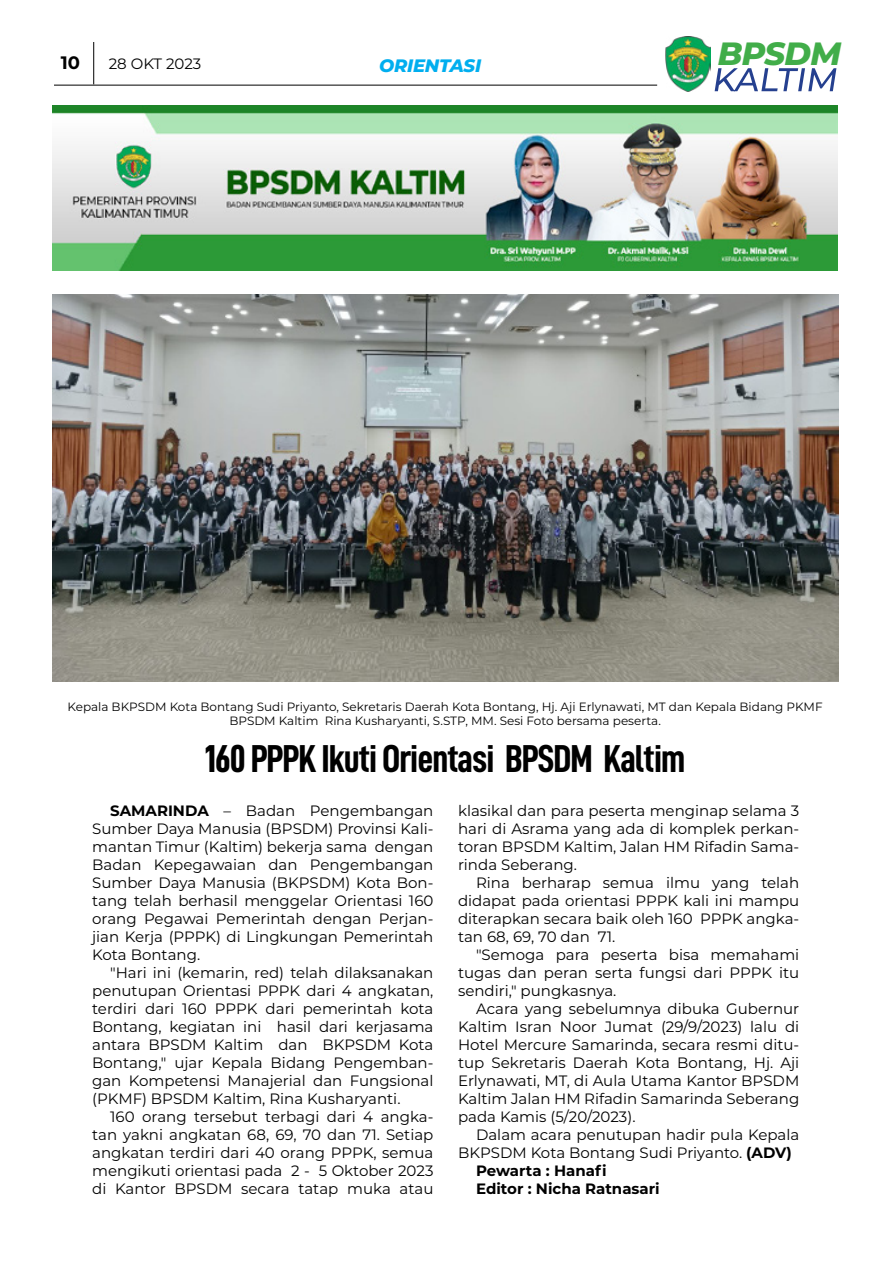
<style>
.page{position:relative;width:893px;height:1263px;background:#fff}
.page>*{position:absolute;margin:0;border:0;box-sizing:border-box;transform-origin:0 0}
.t1{font:39px "D DIN Condensed Bold";letter-spacing:-.025em;color:#000}
.t2{font:italic 800 32.1px "Montserrat";letter-spacing:-.025em;color:#41ad49}
.t3{font:italic 800 18px "Montserrat";letter-spacing:-.015em;color:#00aeef}
.t4{font:700 18px "Montserrat";color:#000}
.t5{font:15px/18px "Montserrat";color:#000;text-align:justify}
.t6{font:700 15px "Montserrat";color:#000}
.t7{font:12px/14.4px "Montserrat";color:#000;text-align:center}
.s1{font-weight:700}
</style>
<div class="page">
<hr style="left:54px;top:85px;width:603px;height:1px;background:#000">
<hr style="left:93px;top:42px;width:1px;height:42px;background:#000">
<img style="left:666px;top:36px;width:45px;height:55px">
<img style="left:52px;top:106px;width:785px;height:165px">
<svg style="left:715px;top:68px;width:121px;height:23px"></svg>
<img style="left:53px;top:295px;width:785px;height:386px">
<p class="t4" style="left:61px;top:50px;width:21px">10</p>
<p class="t5" style="left:109px;top:54px;width:94px">28 OKT 2023</p>
<p class="t3" style="left:379px;top:53px;width:103px">ORIENTASI</p>
<h2 class="t2" style="left:718px;top:30px;width:125px">BPSDM</h2>
<p class="t7" style="left:68px;top:699px;width:757px">Kepala BKPSDM Kota Bontang Sudi Priyanto, Sekretaris Daerah Kota Bontang, Hj. Aji Erlynawati, MT dan Kepala Bidang PKMF<br>BPSDM Kaltim Rina Kusharyanti, S.STP, MM. Sesi Foto bersama peserta.</p>
<h1 class="t1" style="left:205px;top:737px;width:482px">160 PPPK Ikuti Orientasi BPSDM Kaltim</h1>
<p class="t5" style="left:92px;top:801px;width:343px;text-indent:18px"><span class="s1">SAMARINDA</span> – Badan Pengembangan Sumber Daya Manusia (BPSDM) Provinsi Kali&shy;mantan Timur (Kaltim) bekerja sama dengan Badan Kepegawaian dan Pengembangan Sumber Daya Manusia (BKPSDM) Kota Bon&shy;tang telah berhasil menggelar Orientasi 160 orang Pegawai Pemerintah dengan Perjan&shy;jian Kerja (PPPK) di Lingkungan Pemerintah Kota Bontang.</p>
<p class="t5" style="left:92px;top:963px;width:343px;text-indent:18px">"Hari ini (kemarin, red) telah dilaksanakan penutupan Orientasi PPPK dari 4 angkatan, terdiri dari 160 PPPK dari pemerintah kota Bontang, kegiatan ini hasil dari kerjasama antara BPSDM Kaltim dan BKPSDM Kota Bontang," ujar Kepala Bidang Pengemban&shy;gan Kompetensi Manajerial dan Fungsional (PKMF) BPSDM Kaltim, Rina Kusharyanti.</p>
<p class="t5" style="left:92px;top:1107px;width:343px;text-indent:18px">160 orang tersebut terbagi dari 4 angka&shy;tan yakni angkatan 68, 69, 70 dan 71. Setiap angkatan terdiri dari 40 orang PPPK, semua mengikuti orientasi pada 2 - 5 Oktober 2023 di Kantor BPSDM secara tatap muka atau</p>
<p class="t5" style="left:458px;top:801px;width:343px">klasikal dan para peserta menginap selama 3 hari di Asrama yang ada di komplek perkan&shy;toran BPSDM Kaltim, Jalan HM Rifadin Sama&shy;rinda Seberang.</p>
<p class="t5" style="left:458px;top:873px;width:343px;text-indent:18px">Rina berharap semua ilmu yang telah didapat pada orientasi PPPK kali ini mampu diterapkan secara baik oleh 160 PPPK angka&shy;tan 68, 69, 70 dan 71.</p>
<p class="t5" style="left:458px;top:945px;width:343px;text-indent:18px">"Semoga para peserta bisa memahami tugas dan peran serta fungsi dari PPPK itu sendiri," pungkasnya.</p>
<p class="t5" style="left:458px;top:999px;width:343px;text-indent:18px">Acara yang sebelumnya dibuka Gubernur Kaltim Isran Noor Jumat (29/9/2023) lalu di Hotel Mercure Samarinda, secara resmi ditu&shy;tup Sekretaris Daerah Kota Bontang, Hj. Aji Erlynawati, MT, di Aula Utama Kantor BPSDM Kaltim Jalan HM Rifadin Samarinda Seberang pada Kamis (5/20/2023).</p>
<p class="t5" style="left:476px;top:1125px;width:325px">Dalam acara penutupan hadir pula Kepala</p>
<p class="t5" style="left:458px;top:1143px;width:335px">BKPSDM Kota Bontang Sudi Priyanto. <span class="s1">(ADV)</span></p>
<p class="t6" style="left:476px;top:1160px;width:132px">Pewarta : Hanafi</p>
<p class="t6" style="left:476px;top:1178px;width:185px">Editor : Nicha Ratnasari</p>
</div>
